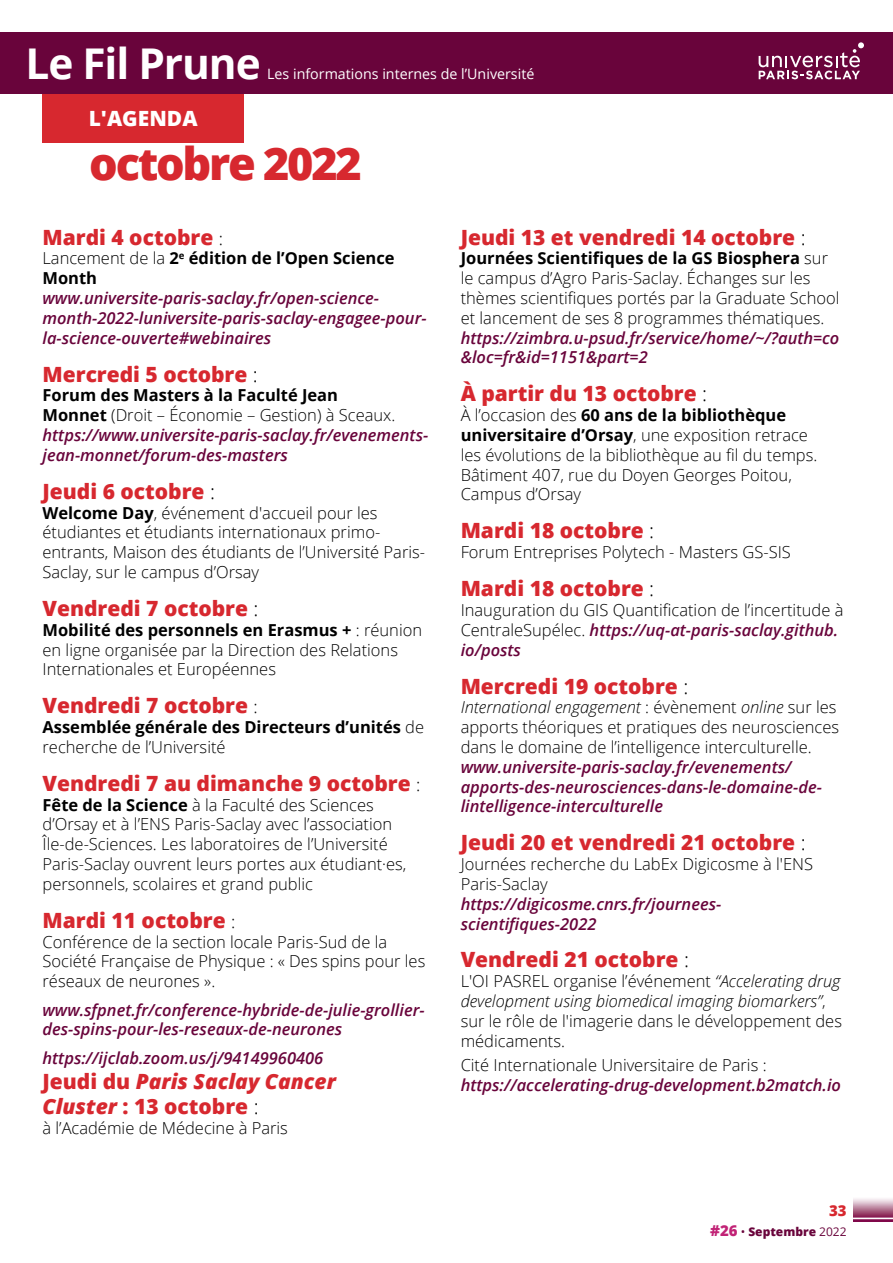
<style>
.page{position:relative;width:893px;height:1263px;background:#fff}
.page>*{position:absolute;margin:0;border:0;box-sizing:border-box;transform-origin:0 0}
.t1{font:800 45px "Open Sans";letter-spacing:-.05em;color:#d7282f}
.t2{font:700 42.45px "Open Sans";letter-spacing:-.025em;color:#fff}
.t3{font:800 21px "Open Sans";color:#d7282f}
.t4{font:italic 800 21px/25.2px "Open Sans";color:#d7282f}
.t5{font:800 21px "Open Sans";color:#fff}
.t6{font:300 16.5px/19.8px "Open Sans";color:#000}
.t7{font:italic 600 16.5px/19.8px "Open Sans";color:#69043b}
.t8{font:700 16.5px/19.8px "Open Sans";color:#000}
.t9{font:800 15px "Open Sans";color:#d7282f}
.t10{font:14.25px "Open Sans";color:#fff}
.t11{font:800 12px "Open Sans";color:#69043b}
.s1{font-weight:300;font-size:18px;color:#000}
.s2{font-weight:300}
.s3{font-weight:300;color:#000}
.s4{font-weight:700;font-style:normal;color:#000}
.s5{font-weight:300;font-style:normal;color:#000}
.s6{font-weight:700}
.s7{font-style:normal}
.s8{font-weight:600;font-style:italic;color:#69043b}
.s9{font-style:italic}
.s10{font-size:15px;color:#c12376}
.s11{font-weight:400}
</style>
<div class="page">
<div style="left:0;top:32px;width:893px;height:62px;background:#69043b"></div>
<svg style="left:759px;top:42px;width:105px;height:37px"></svg>
<svg style="left:853px;top:1198px;width:40px;height:24px"></svg>
<svg style="left:853px;top:1216px;width:40px;height:3px"></svg>
<div style="left:43px;top:94px;width:201px;height:48px;background:#d7282f"></div>
<h2 class="t2" style="left:26px;top:34px;width:237px">Le Fil Prune</h2>
<p class="t10" style="left:267px;top:64px;width:269px">Les informations internes de l’Université</p>
<p class="t5" style="left:89px;top:103px;width:110px">L'AGENDA</p>
<h1 class="t1" style="left:89px;top:129px;width:274px">octobre 2022</h1>
<p class="t3" style="left:43px;top:221px;width:182px">Mardi 4 octobre <span class="s1">:</span></p>
<p class="t8" style="left:43px;top:248px;width:354px"><span class="s2">Lancement de la</span> 2<sup>e</sup> édition de l’Open Science<br>Month</p>
<p class="t7" style="left:43px;top:288px;width:386px">www.universite-paris-saclay.fr/open-science&shy;month-2022-luniversite-paris-saclay-engagee-pour&shy;la-science-ouverte#webinaires</p>
<p class="t3" style="left:43px;top:358px;width:217px">Mercredi 5 octobre <span class="s3">:</span></p>
<p class="t7" style="left:43px;top:385px;width:387px"><span class="s4">Forum des Masters à la Faculté Jean<br>Monnet</span> <span class="s5">(Droit – Économie – Gestion) à Sceaux. </span>https://www.universite-paris-saclay.fr/evenements&shy;jean-monnet/forum-des-masters</p>
<p class="t3" style="left:43px;top:475px;width:174px">Jeudi 6 octobre <span class="s3">:</span></p>
<p class="t6" style="left:43px;top:502px;width:384px"><span class="s6">Welcome Day</span>, événement d'accueil pour les étudiantes et étudiants internationaux primo&shy;entrants, Maison des étudiants de l’Université Paris-Saclay, sur le campus d’Orsay</p>
<p class="t3" style="left:43px;top:592px;width:218px">Vendredi 7 octobre <span class="s3">:</span></p>
<p class="t6" style="left:43px;top:619px;width:381px"><span class="s6">Mobilité des personnels en Erasmus +</span> : réunion en ligne organisée par la Direction des Relations<br>Internationales et Européennes</p>
<p class="t3" style="left:43px;top:690px;width:217px">Vendredi 7 octobre <span class="s1">:</span></p>
<p class="t8" style="left:43px;top:717px;width:383px">Assemblée générale des Directeurs d’unités <span class="s2">de recherche de l’Université</span></p>
<p class="t3" style="left:43px;top:767px;width:380px">Vendredi 7 au dimanche 9 octobre <span class="s1">:</span></p>
<p class="t6" style="left:43px;top:794px;width:365px"><span class="s6">Fête de la Science</span> à la Faculté des Sciences d’Orsay et à l’ENS Paris-Saclay avec l’association Île-de-Sciences. Les laboratoires de l’Université Paris-Saclay ouvrent leurs portes aux étudiant·es, personnels, scolaires et grand public</p>
<p class="t3" style="left:43px;top:904px;width:194px">Mardi 11 octobre <span class="s1">:</span></p>
<p class="t6" style="left:43px;top:931px;width:384px">Conférence de la section locale Paris-Sud de la<br>Société Française de Physique : « Des spins pour les réseaux de neurones ».</p>
<p class="t7" style="left:43px;top:999px;width:384px">www.sfpnet.fr/conference-hybride-de-julie-grollier&shy;des-spins-pour-les-reseaux-de-neurones</p>
<p class="t7" style="left:43px;top:1047px;width:282px">https://ijclab.zoom.us/j/94149960406</p>
<p class="t4" style="left:43px;top:1068px;width:295px"><span class="s7">Jeudi du</span> Paris Saclay Cancer<br>Cluster <span class="s7">: 13 octobre</span> <span class="s5">:</span></p>
<p class="t6" style="left:43px;top:1117px;width:247px">à l’Académie de Médecine à Paris</p>
<p class="t3" style="left:461px;top:221px;width:346px">Jeudi 13 et vendredi 14 octobre <span class="s3">:</span></p>
<p class="t6" style="left:461px;top:248px;width:380px"><span class="s6">Journées Scientifiques de la GS Biosphera</span> sur le campus d’Agro Paris-Saclay. Échanges sur les thèmes scientifiques portés par la Graduate School et lancement de ses 8 programmes thématiques.</p>
<p class="t7" style="left:461px;top:327px;width:380px">https://zimbra.u-psud.fr/service/home/~/?auth=co &amp;loc=fr&amp;id=1151&amp;part=2</p>
<p class="t3" style="left:461px;top:378px;width:248px">À partir du 13 octobre <span class="s3">:</span></p>
<p class="t6" style="left:461px;top:405px;width:358px">À l’occasion des <span class="s6">60 ans de la bibliothèque universitaire d’Orsay</span>, une exposition retrace les évolutions de la bibliothèque au fil du temps.<br>Bâtiment 407, rue du Doyen Georges Poitou, Campus d’Orsay</p>
<p class="t3" style="left:461px;top:515px;width:195px">Mardi 18 octobre <span class="s3">:</span></p>
<p class="t6" style="left:461px;top:542px;width:332px">Forum Entreprises Polytech - Masters GS-SIS</p>
<p class="t3" style="left:461px;top:572px;width:195px">Mardi 18 octobre <span class="s3">:</span></p>
<p class="t6" style="left:461px;top:600px;width:384px">Inauguration du GIS Quantification de l’incertitude à<br>CentraleSupélec. <span class="s8">https://uq-at-paris-saclay.github. io/posts</span></p>
<p class="t3" style="left:461px;top:670px;width:229px">Mercredi 19 octobre <span class="s3">:</span></p>
<p class="t6" style="left:461px;top:697px;width:380px"><span class="s9">International engagement</span> : évènement <span class="s9">online</span> sur les apports théoriques et pratiques des neurosciences dans le domaine de l’intelligence interculturelle.</p>
<p class="t7" style="left:461px;top:756px;width:363px">www.universite-paris-saclay.fr/evenements/ apports-des-neurosciences-dans-le-domaine-de&shy;lintelligence-interculturelle</p>
<p class="t3" style="left:461px;top:827px;width:346px">Jeudi 20 et vendredi 21 octobre <span class="s3">:</span></p>
<p class="t6" style="left:461px;top:854px;width:354px">Journées recherche du LabEx Digicosme à l'ENS<br>Paris-Saclay</p>
<p class="t7" style="left:461px;top:893px;width:262px">https://digicosme.cnrs.fr/journees&shy;scientifiques-2022</p>
<p class="t3" style="left:461px;top:944px;width:230px">Vendredi 21 octobre <span class="s3">:</span></p>
<p class="t6" style="left:461px;top:971px;width:383px">L'OI PASREL organise l’événement <span class="s9">“Accelerating drug development using biomedical imaging biomarkers”</span>, sur le rôle de l'imagerie dans le développement des médicaments.</p>
<p class="t6" style="left:461px;top:1054px;width:307px">Cité Internationale Universitaire de Paris :</p>
<p class="t7" style="left:461px;top:1074px;width:382px">https://accelerating-drug-development.b2match.io</p>
<p class="t9" style="left:829px;top:1199px;width:19px">33</p>
<p class="t11" style="left:710px;top:1223px;width:138px"><span class="s10">#26</span> <span class="s11">•</span> Septembre <span class="s11">2022</span></p>
</div>
